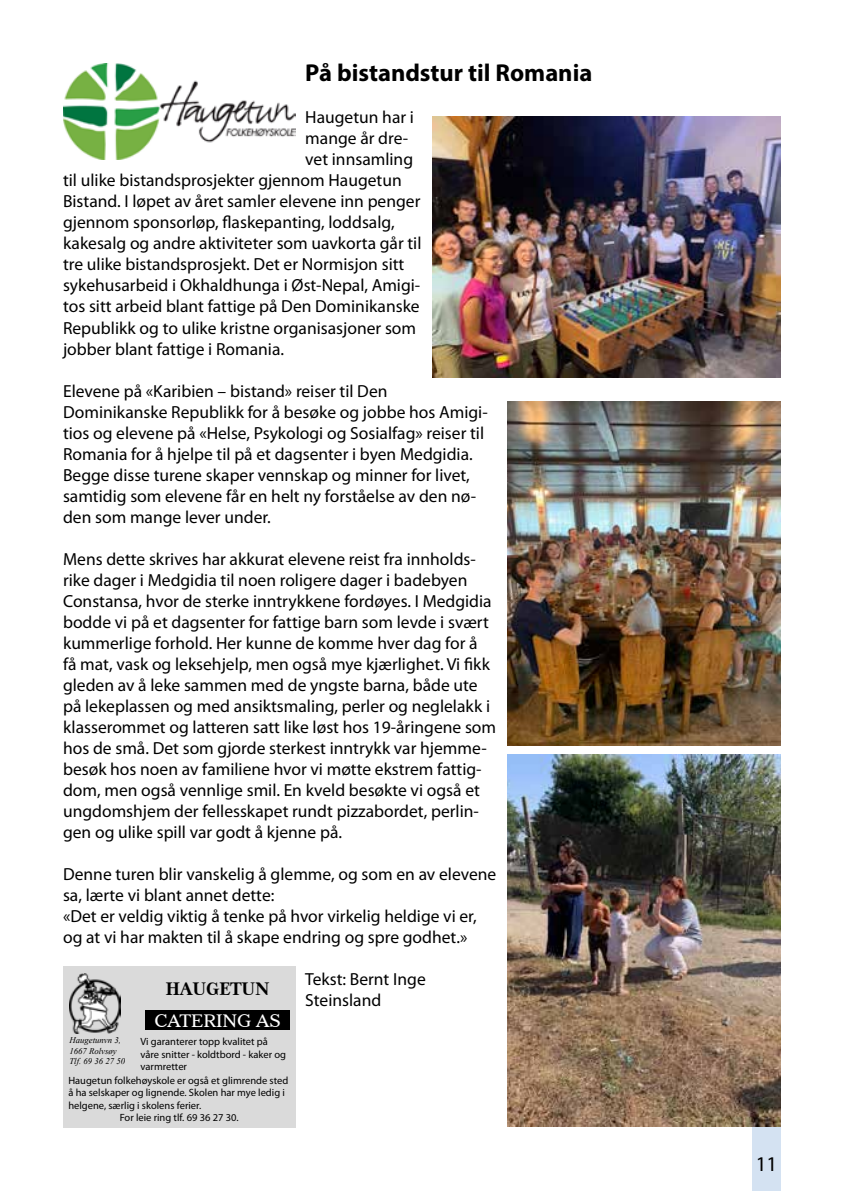
<style>
.page{position:relative;width:844px;height:1191px;background:#fff}
.page>*{position:absolute;margin:0;border:0;box-sizing:border-box;transform-origin:0 0}
.t1{font:700 24.5px "Myriad Pro";color:#000}
.t2{font:21px "Myriad Pro";color:#000}
.t3{font:17.5px/21px "Myriad Pro";color:#000}
.t4{font:17.5px "Imperial BT";color:#fff}
.t5{font:17.5px "Casablanca SF Bold";letter-spacing:.04em;color:#000;scale:.9 1}
.t6{font:10.5px "Myriad Pro";color:#000}
.t7{font:italic 8.75px/10.5px "Times New Roman";color:#000}
</style>
<div class="page">
<div style="left:752px;top:1128px;width:28px;height:63px;background:#d4e2f2"></div>
<img style="left:63px;top:63px;width:232px;height:96px">
<div style="left:63px;top:966px;width:232px;height:162px;background:#dadada"></div>
<div style="left:145px;top:1010px;width:145px;height:20px;background:#000"></div>
<img style="left:69px;top:973px;width:52px;height:60px">
<img style="left:433px;top:117px;width:347px;height:260px">
<img style="left:507px;top:401px;width:273px;height:344px">
<img style="left:507px;top:754px;width:273px;height:372px">
<h1 class="t1" style="left:305px;top:57px;width:288px">På bistandstur til Romania</h1>
<p class="t3" style="left:305px;top:107px;width:110px">Haugetun har i</p>
<p class="t3" style="left:305px;top:128px;width:104px">mange år dre-</p>
<p class="t3" style="left:305px;top:149px;width:109px">vet innsamling</p>
<p class="t3" style="left:63px;top:170px;width:340px">til ulike bistandsprosjekter gjennom Haugetun</p>
<p class="t3" style="left:63px;top:191px;width:359px">Bistand. I løpet av året samler elevene inn penger</p>
<p class="t3" style="left:63px;top:212px;width:333px">gjennom sponsorløp, flaskepanting, loddsalg,</p>
<p class="t3" style="left:63px;top:233px;width:360px">kakesalg og andre aktiviteter som uavkorta går til</p>
<p class="t3" style="left:63px;top:254px;width:343px">tre ulike bistandsprosjekt. Det er Normisjon sitt</p>
<p class="t3" style="left:63px;top:275px;width:358px">sykehusarbeid i Okhaldhunga i Øst-Nepal, Amigi-</p>
<p class="t3" style="left:63px;top:296px;width:358px">tos sitt arbeid blant fattige på Den Dominikanske</p>
<p class="t3" style="left:63px;top:317px;width:354px">Republikk og to ulike kristne organisasjoner som</p>
<p class="t3" style="left:63px;top:338px;width:222px">jobber blant fattige i Romania.</p>
<p class="t3" style="left:63px;top:380px;width:426px">Elevene på «Karibien – bistand» reiser til Den Dominikanske Republikk for å besøke og jobbe hos Amigi&shy;tios og elevene på «Helse, Psykologi og Sosialfag» reiser til Romania for å hjelpe til på et dagsenter i byen Medgidia.<br>Begge disse turene skaper vennskap og minner for livet, samtidig som elevene får en helt ny forståelse av den nø&shy;den som mange lever under.</p>
<p class="t3" style="left:63px;top:548px;width:434px">Mens dette skrives har akkurat elevene reist fra innholds&shy;rike dager i Medgidia til noen roligere dager i badebyen Constansa, hvor de sterke inntrykkene fordøyes. I Medgidia bodde vi på et dagsenter for fattige barn som levde i svært kummerlige forhold. Her kunne de komme hver dag for å<br>få mat, vask og leksehjelp, men også mye kjærlighet. Vi fikk gleden av å leke sammen med de yngste barna, både ute på lekeplassen og med ansiktsmaling, perler og neglelakk i klasserommet og latteren satt like løst hos 19-åringene som hos de små. Det som gjorde sterkest inntrykk var hjemme&shy;besøk hos noen av familiene hvor vi møtte ekstrem fattig&shy;dom, men også vennlige smil. En kveld besøkte vi også et ungdomshjem der fellesskapet rundt pizzabordet, perlin&shy;gen og ulike spill var godt å kjenne på.</p>
<p class="t3" style="left:63px;top:863px;width:434px">Denne turen blir vanskelig å glemme, og som en av elevene sa, lærte vi blant annet dette:<br>«Det er veldig viktig å tenke på hvor virkelig heldige vi er, og at vi har makten til å skape endring og spre godhet.»</p>
<p class="t3" style="left:305px;top:968px;width:122px">Tekst: Bernt Inge<br>Steinsland</p>
<p class="t5" style="left:166px;top:978px;width:116px">HAUGETUN</p>
<p class="t4" style="left:154px;top:1010px;width:128px">CATERING AS</p>
<p class="t7" style="left:69px;top:1034px;width:57px">Haugetunvn 3,<br>1667 Rolvsøy<br>Tlf. 69 36 27 50</p>
<p class="t6" style="left:140px;top:1035px;width:129px">Vi garanterer topp kvalitet på</p>
<p class="t6" style="left:140px;top:1047px;width:147px">våre snitter - koldtbord - kaker og</p>
<p class="t6" style="left:140px;top:1060px;width:48px">varmretter</p>
<p class="t6" style="left:68px;top:1073px;width:221px">Haugetun folkehøyskole er også et glimrende sted</p>
<p class="t6" style="left:68px;top:1086px;width:218px">å ha selskaper og lignende. Skolen har mye ledig i</p>
<p class="t6" style="left:68px;top:1098px;width:134px">helgene, særlig i skolens ferier.</p>
<p class="t6" style="left:120px;top:1111px;width:120px">For leie ring tlf. 69 36 27 30.</p>
<p class="t2" style="left:755px;top:1151px;width:23px">11</p>
</div>
